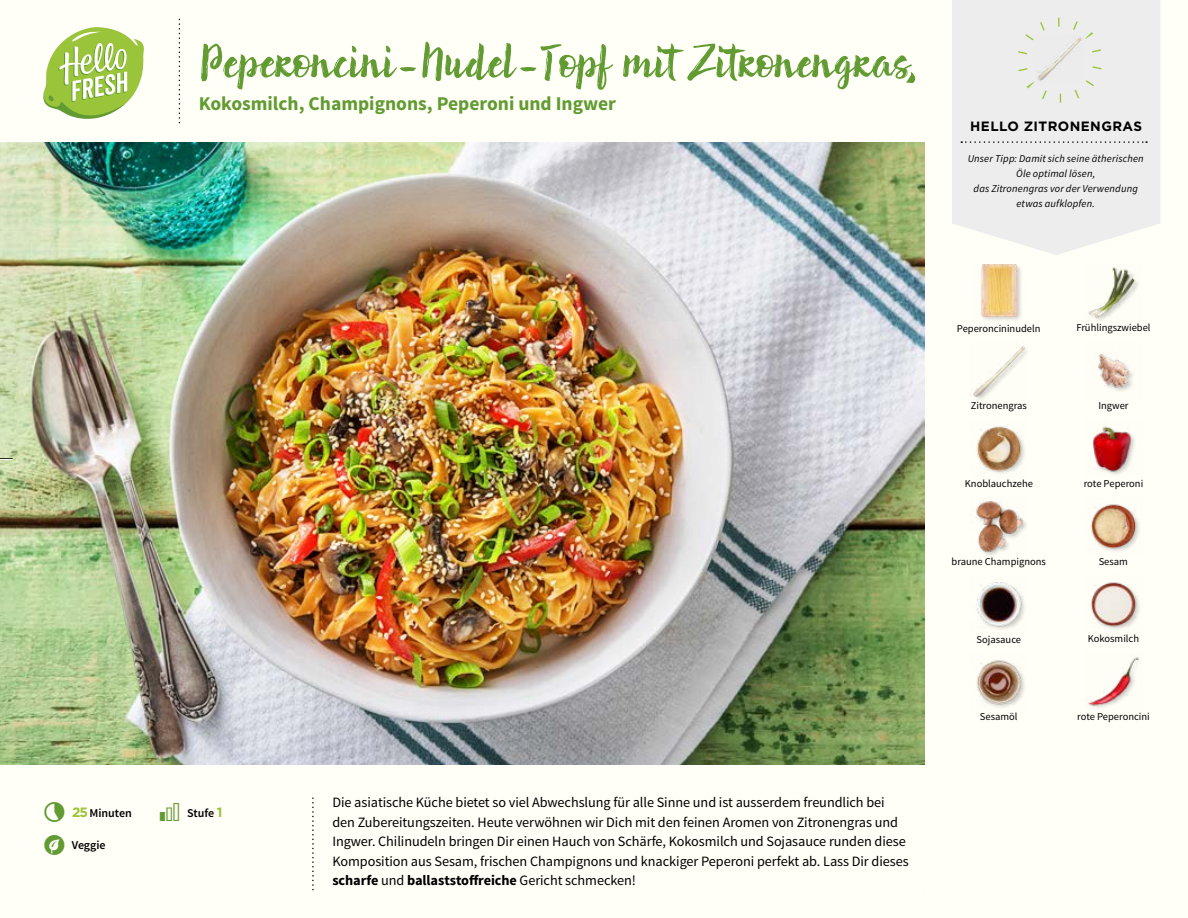
<style>
.page{position:relative;width:1188px;height:918px;background:#fffef7}
.page>*{position:absolute;margin:0;border:0;box-sizing:border-box;transform-origin:0 0}
.t1{font:51px "Brun";color:#619b31}
.t2{font:700 19.5px "Source Sans Pro";color:#619b31}
.t3{font:14.25px/19.5px "Source Sans Pro";letter-spacing:-.005em;color:#000}
.t4{font:700 13.5px "Gotham";letter-spacing:.03em;color:#000}
.t5{font:600 12px "Source Sans Pro";color:#000}
.t6{font:10.5px "Source Sans Pro";color:#000}
.t7{font:italic 10.5px/14.7px "Source Sans Pro";letter-spacing:.015em;color:#000;text-align:center}
.s1{font-family:"Gotham";font-weight:700;font-size:13.5px;color:#9ac43a}
.s2{font-weight:700}
</style>
<div class="page">
<svg style="left:43px;top:27px;width:101px;height:92px"></svg>
<img style="left:1088px;top:657px;width:51px;height:51px">
<img style="left:976px;top:660px;width:49px;height:47px">
<img style="left:976px;top:582px;width:49px;height:47px">
<img style="left:1090px;top:582px;width:49px;height:47px">
<img style="left:1090px;top:504px;width:49px;height:47px">
<img style="left:975px;top:501px;width:51px;height:54px">
<img style="left:976px;top:426px;width:49px;height:48px">
<img style="left:1093px;top:426px;width:42px;height:49px">
<img style="left:1095px;top:354px;width:38px;height:37px">
<img style="left:970px;top:346px;width:57px;height:53px">
<img style="left:1088px;top:267px;width:51px;height:54px">
<div style="left:980px;top:264px;width:43px;height:59px;background:#000;opacity:.2"></div>
<img style="left:980px;top:265px;width:43px;height:52px">
<div style="left:952px;top:0;width:208px;height:255px;background:#ededed"></div>
<svg style="left:961px;top:141px;width:186px;height:2px"></svg>
<img style="left:1036px;top:34px;width:48px;height:48px">
<div style="left:1017px;top:18px;width:85px;height:85px;border:9px dashed #9ac43a;border-radius:50%"></div>
<img style="left:0;top:142px;width:925px;height:623px">
<svg style="left:0;top:458px;width:13px;height:2px"></svg>
<h1 class="t1" style="left:199px;top:29px;width:724px">Peperoncini-Nudel-Topf mit Zitronengras,</h1>
<h2 class="t2" style="left:199px;top:91px;width:419px">Kokosmilch, Champignons, Peperoni und Ingwer</h2>
<p class="t4" style="left:970px;top:117px;width:173px">HELLO ZITRONENGRAS</p>
<p class="t7" style="left:968px;top:152px;width:178px">Unser Tipp: Damit sich seine ätherischen<br>Öle optimal lösen,<br>das Zitronengras vor der Verwendung etwas aufklopfen.</p>
<p class="t5" style="left:72px;top:805px;width:61px"><span class="s1">25</span> Minuten</p>
<p class="t5" style="left:187px;top:805px;width:37px">Stufe <span class="s1">1</span></p>
<p class="t3" style="left:332px;top:793px;width:578px">Die asiatische Küche bietet so viel Abwechslung für alle Sinne und ist ausserdem freundlich bei den Zubereitungszeiten. Heute verwöhnen wir Dich mit den feinen Aromen von Zitronengras und Ingwer. Chilinudeln bringen Dir einen Hauch von Schärfe, Kokosmilch und Sojasauce runden diese Komposition aus Sesam, frischen Champignons und knackiger Peperoni perfekt ab. Lass Dir dieses <span class="s2">scharfe</span> und <span class="s2">ballaststoffreiche</span> Gericht schmecken!</p>
<p class="t5" style="left:72px;top:838px;width:35px">Veggie</p>
<p class="t6" style="left:957px;top:322px;width:85px">Peperoncininudeln</p>
<p class="t6" style="left:1076px;top:321px;width:76px">Frühlingszwiebel</p>
<p class="t6" style="left:971px;top:399px;width:58px">Zitronengras</p>
<p class="t6" style="left:1098px;top:399px;width:32px">Ingwer</p>
<p class="t6" style="left:965px;top:477px;width:70px">Knoblauchzehe</p>
<p class="t6" style="left:1084px;top:477px;width:61px">rote Peperoni</p>
<p class="t6" style="left:952px;top:555px;width:96px">braune Champignons</p>
<p class="t6" style="left:1099px;top:555px;width:31px">Sesam</p>
<p class="t6" style="left:977px;top:633px;width:46px">Sojasauce</p>
<p class="t6" style="left:1088px;top:632px;width:53px">Kokosmilch</p>
<p class="t6" style="left:980px;top:710px;width:39px">Sesamöl</p>
<p class="t6" style="left:1077px;top:710px;width:74px">rote Peperoncini</p>
</div>
